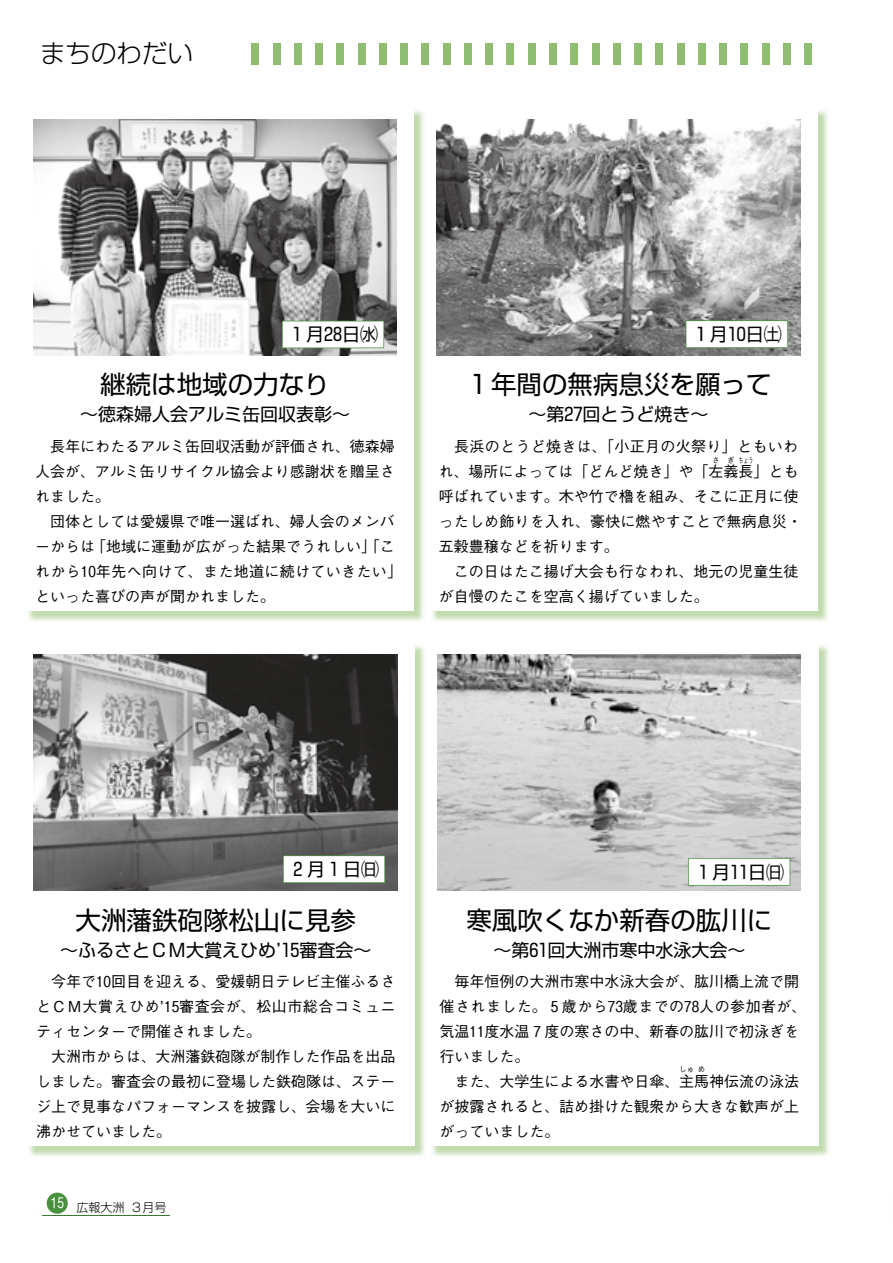
<style>
.page{position:relative;width:893px;height:1263px;background:#fff}
.page>*{position:absolute;margin:0;border:0;box-sizing:border-box;transform-origin:0 0}
.t1{font:25.5px "Shin Go Pr 5";color:#000}
.t2{font:300 25.5px "Shin Go Pr 5";color:#000}
.t3{font:18px "Shin Go Pr 5";color:#000}
.t4{font:500 15px/25px "Gothic BBB Pr 5";color:#000}
.t5{font:500 15px/25px "Gothic BBB Pr 5";letter-spacing:.02em;color:#000}
.t6{font:300 12px "Shin Go Pr 5";color:#000}
.t7{font:500 7.5px "Gothic BBB Pr 5";color:#000}
.t8{font:500 7.5px "Gothic BBB Pr 5";color:#000;scale:.67 1}
</style>
<div class="page">
<img style="left:432px;top:646px;width:397px;height:510px">
<div style="left:429px;top:642px;width:389px;height:504px;background:#fff"></div>
<img style="left:437px;top:654px;width:364px;height:236px">
<img style="left:28px;top:111px;width:396px;height:510px">
<div style="left:25px;top:106px;width:389px;height:504px;background:#fff"></div>
<img style="left:33px;top:119px;width:364px;height:236px">
<img style="left:29px;top:646px;width:396px;height:510px">
<div style="left:25px;top:642px;width:390px;height:504px;background:#fff"></div>
<svg style="left:282px;top:321px;width:102px;height:27px"></svg>
<img style="left:432px;top:111px;width:396px;height:510px">
<div style="left:428px;top:106px;width:389px;height:504px;background:#fff"></div>
<svg style="left:688px;top:858px;width:102px;height:28px"></svg>
<img style="left:437px;top:119px;width:363px;height:236px">
<svg style="left:686px;top:320px;width:102px;height:28px"></svg>
<img style="left:34px;top:654px;width:363px;height:236px">
<svg style="left:283px;top:855px;width:102px;height:28px"></svg>
<hr style="left:43px;top:1215px;width:127px;height:1px;background:#3b7832">
<div style="left:47px;top:1192px;width:21px;height:22px;background:#49913e;border-radius:50%"></div>
<div style="left:804px;top:43px;width:8px;height:21px;background:#8fbe72"></div>
<div style="left:783px;top:43px;width:7px;height:21px;background:#8fbe72"></div>
<div style="left:762px;top:43px;width:7px;height:21px;background:#8fbe72"></div>
<div style="left:741px;top:43px;width:7px;height:21px;background:#8fbe72"></div>
<div style="left:719px;top:43px;width:8px;height:21px;background:#8fbe72"></div>
<div style="left:698px;top:43px;width:7px;height:21px;background:#8fbe72"></div>
<div style="left:677px;top:43px;width:7px;height:21px;background:#8fbe72"></div>
<div style="left:656px;top:43px;width:7px;height:21px;background:#8fbe72"></div>
<div style="left:634px;top:43px;width:8px;height:21px;background:#8fbe72"></div>
<div style="left:613px;top:43px;width:7px;height:21px;background:#8fbe72"></div>
<div style="left:592px;top:43px;width:7px;height:21px;background:#8fbe72"></div>
<div style="left:571px;top:43px;width:7px;height:21px;background:#8fbe72"></div>
<div style="left:549px;top:43px;width:8px;height:21px;background:#8fbe72"></div>
<div style="left:528px;top:43px;width:7px;height:21px;background:#8fbe72"></div>
<div style="left:507px;top:43px;width:7px;height:21px;background:#8fbe72"></div>
<div style="left:486px;top:43px;width:7px;height:21px;background:#8fbe72"></div>
<div style="left:464px;top:43px;width:8px;height:21px;background:#8fbe72"></div>
<div style="left:443px;top:43px;width:7px;height:21px;background:#8fbe72"></div>
<div style="left:422px;top:43px;width:7px;height:21px;background:#8fbe72"></div>
<div style="left:401px;top:43px;width:7px;height:21px;background:#8fbe72"></div>
<div style="left:379px;top:43px;width:7px;height:21px;background:#8fbe72"></div>
<div style="left:358px;top:43px;width:7px;height:21px;background:#8fbe72"></div>
<div style="left:337px;top:43px;width:7px;height:21px;background:#8fbe72"></div>
<div style="left:315px;top:43px;width:8px;height:21px;background:#8fbe72"></div>
<div style="left:294px;top:43px;width:7px;height:21px;background:#8fbe72"></div>
<div style="left:273px;top:43px;width:7px;height:21px;background:#8fbe72"></div>
<div style="left:252px;top:43px;width:7px;height:21px;background:#8fbe72"></div>
<h1 class="t2" style="left:40px;top:32px;width:154px">まちのわだい</h1>
<p class="t3" style="left:293px;top:320px;width:87px">1 月28日㈬</p>
<h1 class="t1" style="left:100px;top:364px;width:231px">継続は地域の力なり</h1>
<p class="t3" style="left:80px;top:400px;width:271px">～徳森婦人会アルミ缶回収表彰～</p>
<p class="t4" style="left:35px;top:433px;width:369px">　長年にわたるアルミ缶回収活動が評価され、徳森婦人会が、アルミ缶リサイクル協会より感謝状を贈呈されました。<br>　団体としては愛媛県で唯一選ばれ、婦人会のメンバーからは「地域に運動が広がった結果でうれしい」「これから10年先へ向けて、また地道に続けていきたい」といった喜びの声が聞かれました。</p>
<p class="t3" style="left:692px;top:319px;width:91px">１月10日㈯</p>
<h1 class="t1" style="left:466px;top:364px;width:307px">１年間の無病息災を願って</h1>
<p class="t3" style="left:529px;top:400px;width:181px">～第27回とうど焼き～</p>
<p class="t5" style="left:439px;top:433px;width:361px">　長浜のとうど焼きは、「小正月の火祭り」ともいわれ、場所によっては「どんど焼き」や「左義長」とも</p>
<p class="t7" style="left:712px;top:454px;width:9px">さ</p>
<p class="t7" style="left:727px;top:454px;width:9px">ぎ</p>
<p class="t8" style="left:738px;top:454px;width:24px">ちょう</p>
<p class="t4" style="left:439px;top:483px;width:365px">呼ばれています。木や竹で櫓を組み、そこに正月に使ったしめ飾りを入れ、豪快に燃やすことで無病息災・五穀豊穣などを祈ります。<br>　この日はたこ揚げ大会も行なわれ、地元の児童生徒が自慢のたこを空高く揚げていました。</p>
<p class="t3" style="left:294px;top:854px;width:87px">2月1日㈰</p>
<h1 class="t1" style="left:76px;top:899px;width:282px">大洲藩鉄砲隊松山に見参</h1>
<p class="t3" style="left:60px;top:935px;width:313px">～ふるさとＣＭ大賞えひめ＇15審査会～</p>
<p class="t4" style="left:36px;top:967px;width:361px">　今年で10回目を迎える、愛媛朝日テレビ主催ふるさとＣＭ大賞えひめ＇1５審査会が、松山市総合コミュニティセンターで開催されました。<br>　大洲市からは、大洲藩鉄砲隊が制作した作品を出品しました。審査会の最初に登場した鉄砲隊は、ステージ上で見事なパフォーマンスを披露し、会場を大いに沸かせていました。</p>
<p class="t6" style="left:51px;top:1198px;width:117px"><sup>15</sup> 広報大洲 ３月号</p>
<p class="t3" style="left:699px;top:857px;width:87px">1 月11日㈰</p>
<h1 class="t1" style="left:466px;top:899px;width:307px">寒風吹くなか新春の肱川に</h1>
<p class="t3" style="left:493px;top:935px;width:253px">～第61回大洲市寒中水泳大会～</p>
<p class="t4" style="left:440px;top:967px;width:368px">　毎年恒例の大洲市寒中水泳大会が、肱川橋上流で開催されました。５歳から7３歳までの78人の参加者が、気温11度水温 7 度の寒さの中、新春の肱川で初泳ぎを行いました。<br>　また、大学生による水書や日傘、主馬神伝流の泳法</p>
<p class="t7" style="left:679px;top:1063px;width:16px">しゅ</p>
<p class="t7" style="left:698px;top:1063px;width:9px">め</p>
<p class="t4" style="left:440px;top:1092px;width:361px">が披露されると、詰め掛けた観衆から大きな歓声が上がっていました。</p>
</div>
